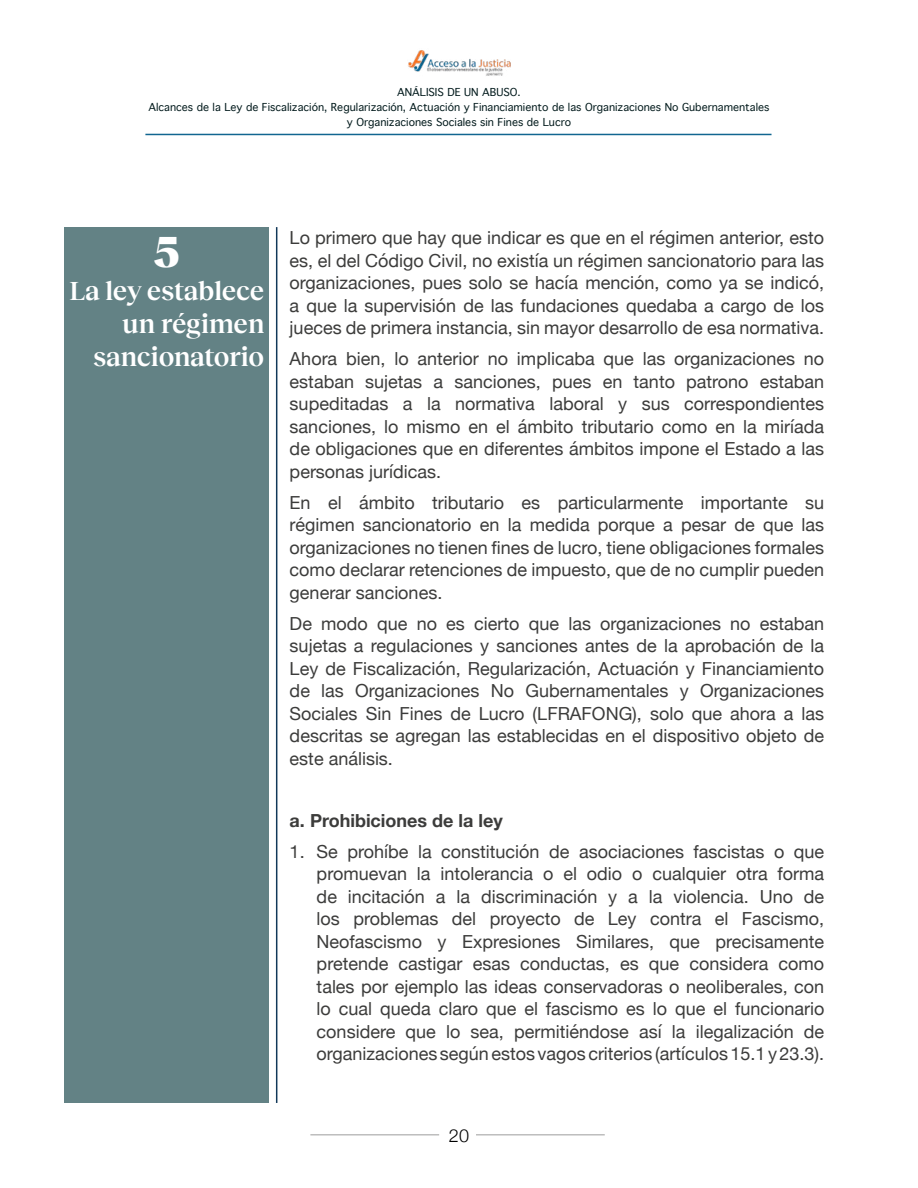
<style>
.page{position:relative;width:918px;height:1188px;background:#fff}
.page>*{position:absolute;margin:0;border:0;box-sizing:border-box;transform-origin:0 0}
.t1{font:800 45px "Reckless Neue";color:#fff}
.t2{font:600 27px/33px "Reckless Neue";letter-spacing:-.01em;color:#fff;text-align:right}
.t3{font:18px/22.5px "Helvetica Neue";color:#3c3c3b;text-align:justify}
.t4{font:700 18px "Helvetica Neue";color:#3c3c3b}
.t5{font:300 18px "Helvetica Neue";color:#000}
.t6{font:10.5px/15px "Thonburi";color:#031b1d;text-align:center}
</style>
<div class="page">
<hr style="left:310px;top:1134px;width:129px;height:1px;background:#9d9d9c">
<hr style="left:476px;top:1134px;width:129px;height:1px;background:#9d9d9c">
<img style="left:408px;top:50px;width:103px;height:26px">
<hr style="left:145px;top:134px;width:627px;height:1px;background:#116690">
<hr style="left:276px;top:227px;width:1px;height:876px;background:#123859">
<div style="left:64px;top:227px;width:205px;height:876px;background:#638285"></div>
<p class="t6" style="left:148px;top:85px;width:623px">ANÁLISIS DE UN ABUSO.<br>Alcances de la Ley de Fiscalización, Regularización, Actuación y Financiamiento de las Organizaciones No Gubernamentales y Organizaciones Sociales sin Fines de Lucro</p>
<h1 class="t1" style="left:154px;top:218px;width:27px">5</h1>
<h2 class="t2" style="left:69px;top:272px;width:197px">La ley establece un régimen sancionatorio</h2>
<p class="t3" style="left:290px;top:228px;width:536px">Lo primero que hay que indicar es que en el régimen anterior, esto es, el del Código Civil, no existía un régimen sancionatorio para las organizaciones, pues solo se hacía mención, como ya se indicó, a que la supervisión de las fundaciones quedaba a cargo de los jueces de primera instancia, sin mayor desarrollo de esa normativa.</p>
<p class="t3" style="left:290px;top:349px;width:536px">Ahora bien, lo anterior no implicaba que las organizaciones no estaban sujetas a sanciones, pues en tanto patrono estaban supeditadas a la normativa laboral y sus correspondientes sanciones, lo mismo en el ámbito tributario como en la miríada de obligaciones que en diferentes ámbitos impone el Estado a las personas jurídicas.</p>
<p class="t3" style="left:290px;top:492px;width:536px">En el ámbito tributario es particularmente importante su régimen sancionatorio en la medida porque a pesar de que las organizaciones no tienen fines de lucro, tiene obligaciones formales como declarar retenciones de impuesto, que de no cumplir pueden generar sanciones.</p>
<p class="t3" style="left:290px;top:613px;width:536px">De modo que no es cierto que las organizaciones no estaban sujetas a regulaciones y sanciones antes de la aprobación de la Ley de Fiscalización, Regularización, Actuación y Financiamiento de las Organizaciones No Gubernamentales y Organizaciones Sociales Sin Fines de Lucro (LFRAFONG), solo que ahora a las descritas se agregan las establecidas en el dispositivo objeto de este análisis.</p>
<p class="t4" style="left:290px;top:806px;width:215px">a. Prohibiciones de la ley</p>
<p class="t3" style="left:317px;top:841px;width:509px;text-indent:-27px">1. Se prohíbe la constitución de asociaciones fascistas o que promuevan la intolerancia o el odio o cualquier otra forma de incitación a la discriminación y a la violencia. Uno de los problemas del proyecto de Ley contra el Fascismo, Neofascismo y Expresiones Similares, que precisamente pretende castigar esas conductas, es que considera como tales por ejemplo las ideas conservadoras o neoliberales, con lo cual queda claro que el fascismo es lo que el funcionario considere que lo sea, permitiéndose así la ilegalización de organizaciones según estos vagos criterios (artículos 15.1 y 23.3).</p>
<p class="t5" style="left:449px;top:1121px;width:22px">20</p>
</div>
